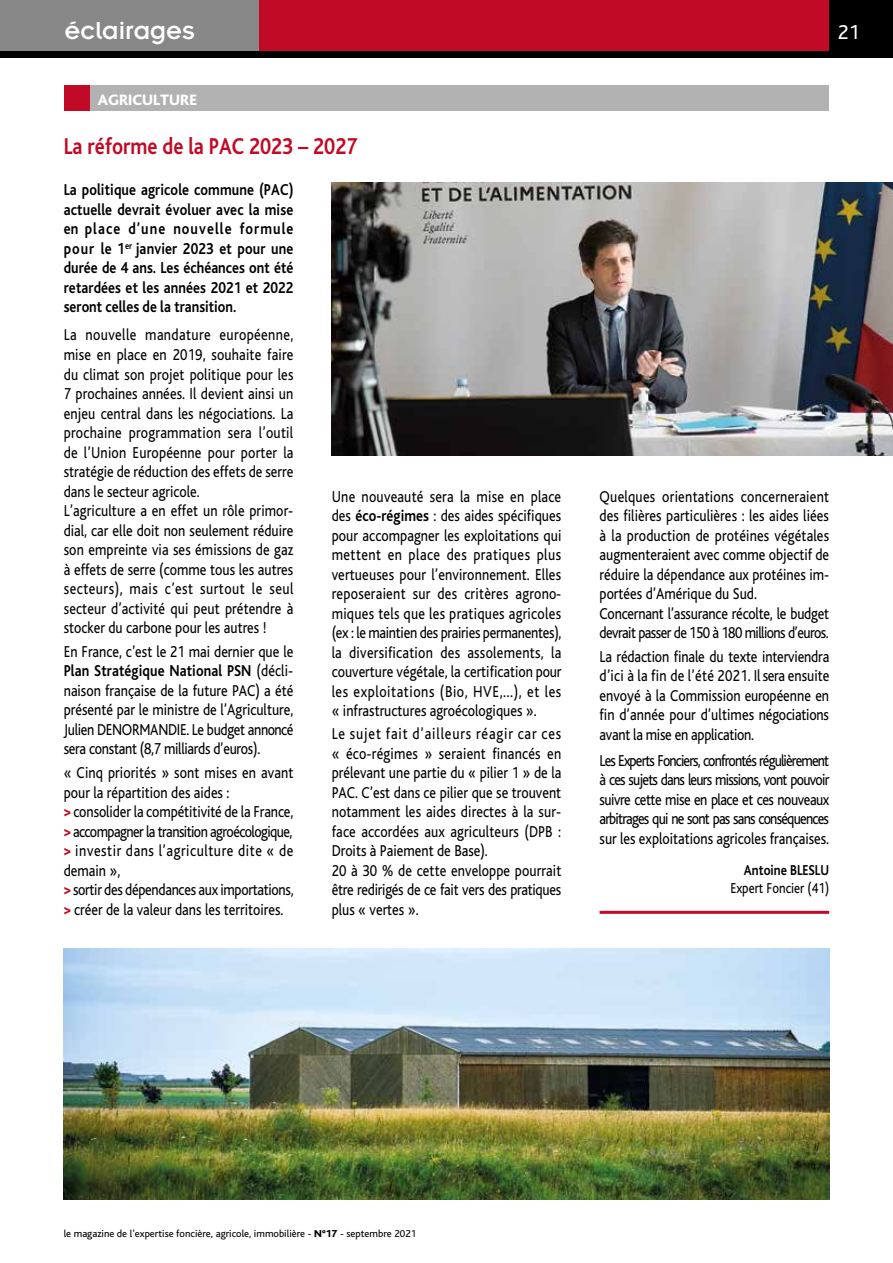
<style>
.page{position:relative;width:893px;height:1263px;background:#fff}
.page>*{position:absolute;margin:0;border:0;box-sizing:border-box;transform-origin:0 0}
.t1{font:27px "Insignia";color:#fff}
.t2{font:700 24px "Bliss";color:#c10a25;scale:.85 1}
.t3{font:21px "Bliss";color:#fff}
.t4{font:16.5px/19.5px "Bliss";color:#000;scale:.85 1}
.t5{font:700 16.5px/19.5px "Bliss";color:#000;text-align:justify;scale:.85 1}
.t6{font:800 15.75px "Bliss";color:#fff}
.t7{font:15px "Bliss";color:#000;scale:.85 1}
.t8{font:700 15px "Bliss";color:#000;scale:.85 1}
.t9{font:10.5px "Bliss";color:#000}
.s1{font-weight:700}
.s2{font-weight:800;color:#c10a25}
.s3{font-weight:800}
</style>
<div class="page">
<div style="left:0;top:0;width:259px;height:51px;background:#878787"></div>
<div style="left:259px;top:0;width:570px;height:51px;background:#c10a25"></div>
<div style="left:829px;top:0;width:64px;height:51px;background:#000"></div>
<div style="left:0;top:51px;width:893px;height:6px;background:#000"></div>
<div style="left:89px;top:85px;width:740px;height:26px;background:#b3b2b2"></div>
<div style="left:64px;top:85px;width:25px;height:26px;background:#c10a25"></div>
<img style="left:332px;top:183px;width:561px;height:272px">
<hr style="left:600px;top:911px;width:229px;height:3px;background:#c10a25">
<img style="left:64px;top:948px;width:765px;height:251px">
<h1 class="t1" style="left:65px;top:16px;width:132px">éclairages</h1>
<p class="t3" style="left:838px;top:21px;width:24px">21</p>
<p class="t6" style="left:98px;top:92px;width:101px">AGRICULTURE</p>
<h2 class="t2" style="left:64px;top:134px;width:347px">La réforme de la PAC 2023 – 2027</h2>
<p class="t5" style="left:64px;top:181px;width:272px">La politique agricole commune (PAC) actuelle devrait évoluer avec la mise en place d’une nouvelle formule pour le 1<sup>er</sup> janvier 2023 et pour une durée de 4 ans. Les échéances ont été retardées et les années 2021 et 2022 seront celles de la transition.</p>
<p class="t4" style="left:64px;top:326px;width:272px">La nouvelle mandature européenne, mise en place en 2019, souhaite faire du climat son projet politique pour les 7 prochaines années. Il devient ainsi un enjeu central dans les négociations. La prochaine programmation sera l’outil de l’Union Européenne pour porter la stratégie de réduction des effets de serre dans le secteur agricole.<br>L’agriculture a en effet un rôle primor&shy;dial, car elle doit non seulement réduire son empreinte via ses émissions de gaz à effets de serre (comme tous les autres secteurs), mais c’est surtout le seul secteur d’activité qui peut prétendre à stocker du carbone pour les autres !</p>
<p class="t4" style="left:64px;top:642px;width:272px;text-align:justify">En France, c’est le 21 mai dernier que le <span class="s1">Plan Stratégique National PSN</span> (décli&shy;naison française de la future PAC) a été présenté par le ministre de l’Agriculture, Julien DENORMANDIE. Le budget annoncé sera constant (8,7 milliards d’euros).</p>
<p class="t4" style="left:64px;top:763px;width:272px">« Cinq priorités » sont mises en avant pour la répartition des aides :<br><span class="s2">&gt;</span> consolider la compétitivité de la France, <span class="s2">&gt;</span> accompagner la transition agroécologique, <span class="s2">&gt;</span> investir dans l’agriculture dite « de demain »,<br><span class="s2">&gt;</span> sortir des dépendances aux importations, <span class="s2">&gt;</span> créer de la valeur dans les territoires.</p>
<p class="t4" style="left:332px;top:487px;width:272px;text-align:justify">Une nouveauté sera la mise en place des <span class="s1">éco-régimes</span> : des aides spécifiques pour accompagner les exploitations qui mettent en place des pratiques plus vertueuses pour l’environnement. Elles reposeraient sur des critères agrono&shy;miques tels que les pratiques agricoles (ex : le maintien des prairies permanentes), la diversification des assolements, la couverture végétale, la certification pour les exploitations (Bio, HVE,…), et les « infrastructures agroécologiques ».</p>
<p class="t4" style="left:332px;top:724px;width:272px">Le sujet fait d’ailleurs réagir car ces « éco-régimes » seraient financés en prélevant une partie du « pilier 1 » de la PAC. C’est dans ce pilier que se trouvent notamment les aides directes à la sur&shy;face accordées aux agriculteurs (DPB :<br>Droits à Paiement de Base).<br>20 à 30 % de cette enveloppe pourrait être redirigés de ce fait vers des pratiques plus « vertes ».</p>
<p class="t4" style="left:600px;top:487px;width:272px">Quelques orientations concerneraient des filières particulières : les aides liées à la production de protéines végétales augmenteraient avec comme objectif de réduire la dépendance aux protéines im&shy;portées d’Amérique du Sud.<br>Concernant l’assurance récolte, le budget devrait passer de 150 à 180 millions d’euros.</p>
<p class="t4" style="left:600px;top:647px;width:272px;text-align:justify">La rédaction finale du texte interviendra d’ici à la fin de l’été 2021. Il sera ensuite envoyé à la Commission européenne en fin d’année pour d’ultimes négociations avant la mise en application.</p>
<p class="t4" style="left:600px;top:751px;width:272px;text-align:justify">Les Experts Fonciers, confrontés régulièrement à ces sujets dans leurs missions, vont pouvoir suivre cette mise en place et ces nouveaux arbitrages qui ne sont pas sans conséquences sur les exploitations agricoles françaises.</p>
<p class="t8" style="left:744px;top:862px;width:102px">Antoine BLESLU</p>
<p class="t7" style="left:730px;top:880px;width:118px">Expert Foncier (41)</p>
<p class="t9" style="left:64px;top:1228px;width:354px">le magazine de l’expertise foncière, agricole, immobilière - <span class="s3">N°17</span> - septembre 2021</p>
</div>
